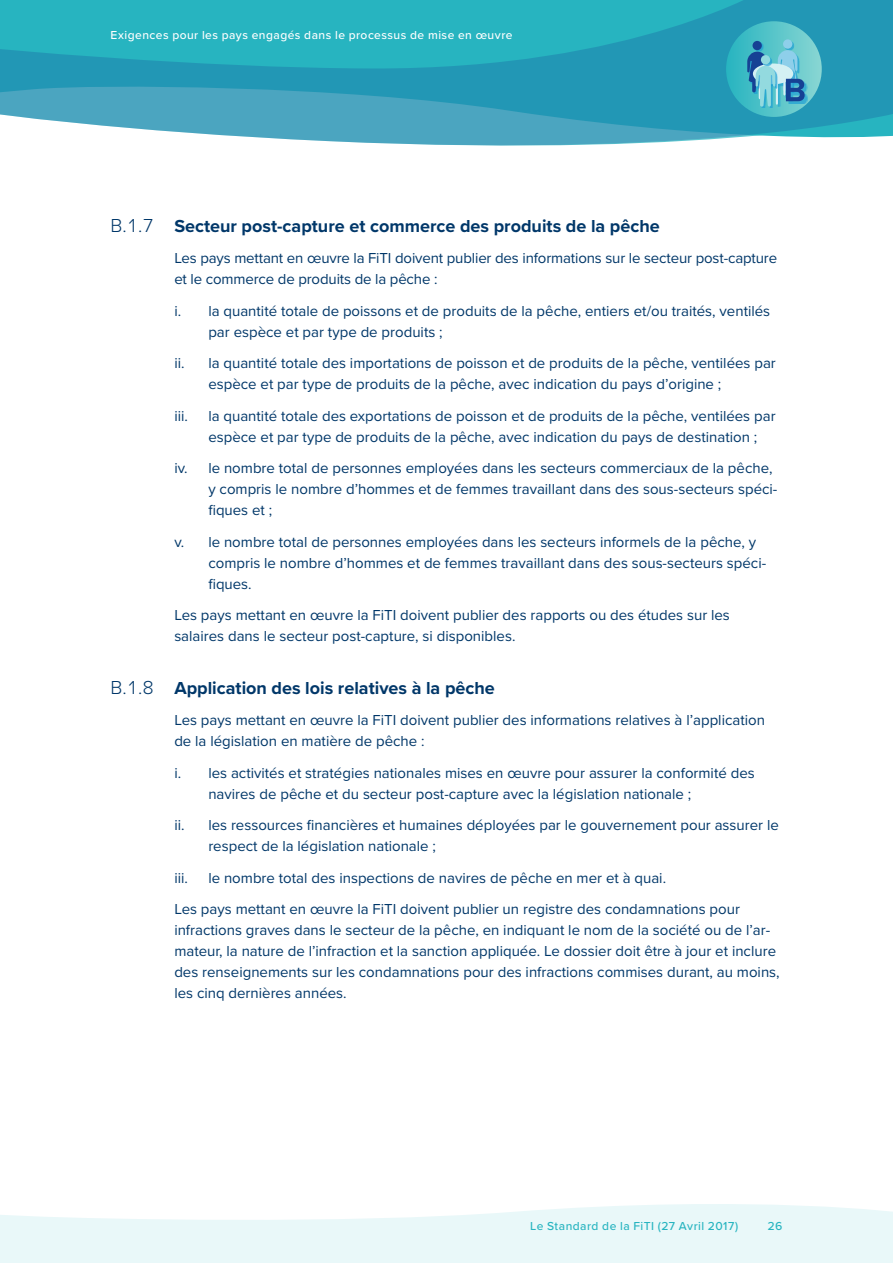
<style>
.page{position:relative;width:893px;height:1263px;background:#fff}
.page>*{position:absolute;margin:0;border:0;box-sizing:border-box;transform-origin:0 0}
.t1{font:700 18px "Proxima Nova";color:#003769}
.t2{font:15px/21px "Proxima Nova";color:#003769}
.t3{font:500 12px "Proxima Nova";letter-spacing:.04em;color:#fff}
.t4{font:500 12px "Proxima Nova";letter-spacing:.04em;color:#27b4c0}
.s1{font-weight:300;font-size:19.5px}
</style>
<div class="page">
<svg style="left:0;top:1204px;width:893px;height:59px;fill:#e9f8f9"></svg>
<svg style="left:0;top:0;width:893px;height:146px;background:#3aaabf"></svg>
<div style="left:726px;top:21px;width:96px;height:96px;background:linear-gradient(to right,#27b4c0,#85d4d2);border-radius:50%"></div>
<div style="left:757px;top:57px;width:20px;height:51px;background:#1c9fd4;opacity:.7"></div>
<div style="left:788px;top:81px;width:19px;height:23px;background:#1c9fd4;opacity:.7"></div>
<svg style="left:747px;top:39px;width:58px;height:68px;background:#62b2cb"></svg>
<p class="t3" style="left:111px;top:26px;width:404px">Exigences pour les pays engagés dans le processus de mise en œuvre</p>
<p class="t1" style="left:111px;top:212px;width:551px"><span class="s1">B.1.7</span> Secteur post-capture et commerce des produits de la pêche</p>
<p class="t2" style="left:174px;top:247px;width:604px">Les pays mettant en œuvre la FiTI doivent publier des informations sur le secteur post-capture et le commerce de produits de la pêche :</p>
<p class="t2" style="left:208px;top:299px;width:563px;text-indent:-34px">i. la quantité totale de poissons et de produits de la pêche, entiers et/ou traités, ventilés par espèce et par type de produits ;</p>
<p class="t2" style="left:208px;top:352px;width:569px;text-indent:-34px">ii. la quantité totale des importations de poisson et de produits de la pêche, ventilées par espèce et par type de produits de la pêche, avec indication du pays d’origine ;</p>
<p class="t2" style="left:174px;top:404px;width:15px">iii.</p>
<p class="t2" style="left:208px;top:404px;width:569px">la quantité totale des exportations de poisson et de produits de la pêche, ventilées par espèce et par type de produits de la pêche, avec indication du pays de destination ;</p>
<p class="t2" style="left:208px;top:457px;width:571px;text-indent:-34px">iv. le nombre total de personnes employées dans les secteurs commerciaux de la pêche, y compris le nombre d’hommes et de femmes travaillant dans des sous-secteurs spéci&shy;fiques et ;</p>
<p class="t2" style="left:208px;top:530px;width:559px;text-indent:-34px">v. le nombre total de personnes employées dans les secteurs informels de la pêche, y compris le nombre d’hommes et de femmes travaillant dans des sous-secteurs spéci&shy;fiques.</p>
<p class="t2" style="left:174px;top:604px;width:557px">Les pays mettant en œuvre la FiTI doivent publier des rapports ou des études sur les salaires dans le secteur post-capture, si disponibles.</p>
<p class="t1" style="left:111px;top:674px;width:386px"><span class="s1">B.1.8</span> Application des lois relatives à la pêche</p>
<p class="t2" style="left:174px;top:709px;width:592px">Les pays mettant en œuvre la FiTI doivent publier des informations relatives à l’application de la législation en matière de pêche :</p>
<p class="t2" style="left:208px;top:761px;width:548px;text-indent:-34px">i. les activités et stratégies nationales mises en œuvre pour assurer la conformité des navires de pêche et du secteur post-capture avec la législation nationale ;</p>
<p class="t2" style="left:208px;top:814px;width:572px;text-indent:-34px">ii. les ressources financières et humaines déployées par le gouvernement pour assurer le respect de la législation nationale ;</p>
<p class="t2" style="left:174px;top:866px;width:15px">iii.</p>
<p class="t2" style="left:174px;top:861px;width:567px;line-height:31.5px;text-indent:34px">le nombre total des inspections de navires de pêche en mer et à quai.<br>Les pays mettant en œuvre la FiTI doivent publier un registre des condamnations pour</p>
<p class="t2" style="left:174px;top:919px;width:607px">infractions graves dans le secteur de la pêche, en indiquant le nom de la société ou de l’ar&shy;mateur, la nature de l’infraction et la sanction appliquée. Le dossier doit être à jour et inclure des renseignements sur les condamnations pour des infractions commises durant, au moins, les cinq dernières années.</p>
<p class="t4" style="left:530px;top:1217px;width:209px">Le Standard de la FiTI (27 Avril 2017)</p>
<p class="t4" style="left:768px;top:1217px;width:16px">26</p>
</div>
